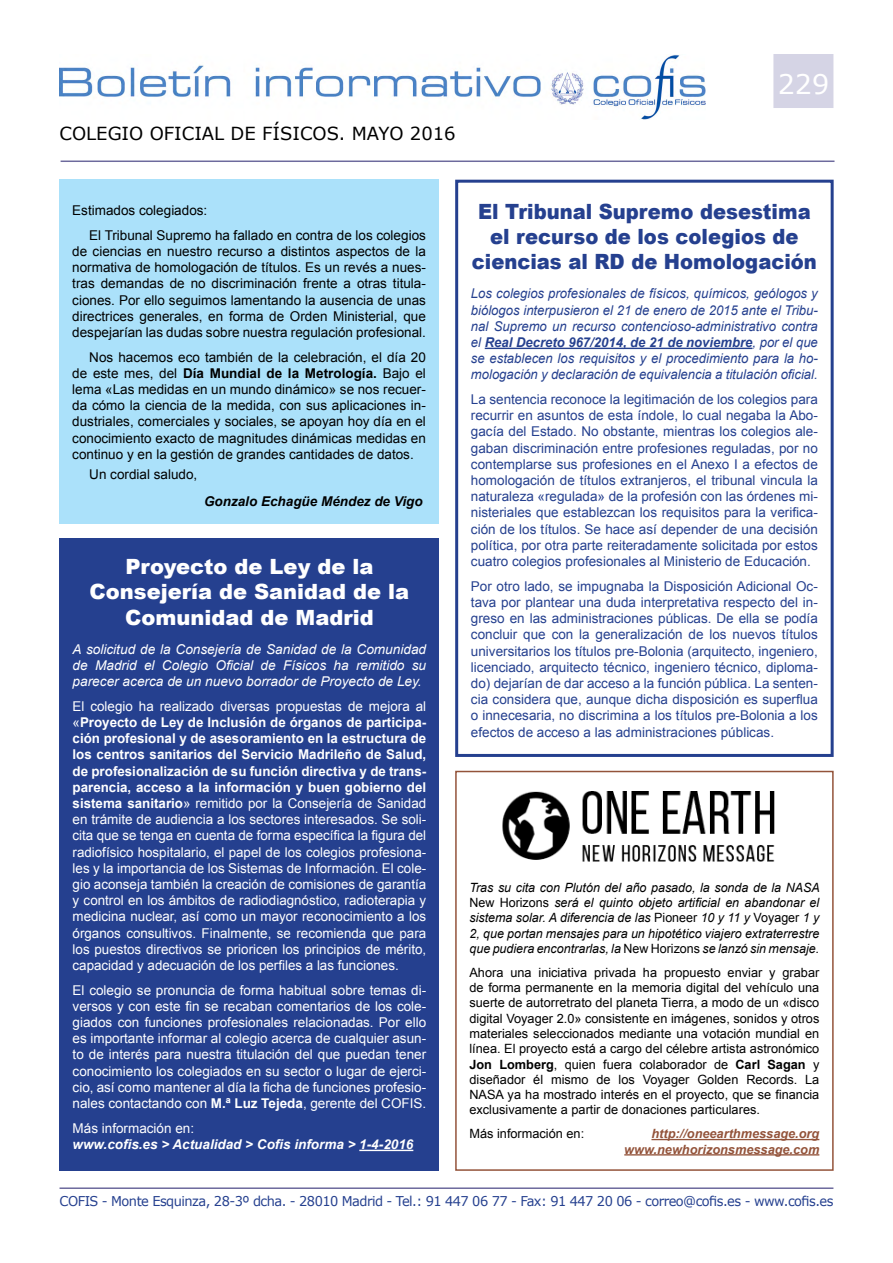
<style>
.page{position:relative;width:893px;height:1263px;background:#fff}
.page>*{position:absolute;margin:0;border:0;box-sizing:border-box;transform-origin:0 0}
.t1{font:27px "Verdana";color:#fff}
.t2{font:900 21px/25.2px "Arial";color:#25408f;text-align:center;scale:.93 1}
.t3{font:900 21px/25.2px "Arial";color:#fff;text-align:center}
.t4{font:18px "Verdana";color:#000}
.t5{font:13.5px/16.2px "Arial";color:#fff;text-align:justify}
.t6{font:13.5px/16.2px "Arial";color:#25408f;text-align:justify}
.t7{font:13.5px/16.2px "Arial";color:#000;text-align:justify}
.t8{font:italic 13.5px/16.2px "Arial";color:#25408f;text-align:justify}
.t9{font:italic 13.5px/16.2px "Arial";color:#fff;text-align:justify}
.t10{font:13.5px "Verdana";letter-spacing:-.04em;color:#25408f;scale:.96 1}
.t11{font:italic 700 13.5px "Arial";color:#fff}
.t12{font:italic 700 13.5px "Arial";color:#000}
.t13{font:12.75px/15.3px "Arial";color:#000;text-align:justify}
.t14{font:italic 12.75px/15.3px "Arial";color:#000;text-align:justify}
.t15{font:italic 700 12.75px/15.3px "Arial";color:#93533a;text-align:right}
.s1{font-weight:700}
.s2{font-style:normal}
</style>
<div class="page">
<hr style="left:60px;top:1187px;width:773px;height:2px;background:#6d6a9d">
<img style="left:60px;top:54px;width:646px;height:66px">
<hr style="left:61px;top:161px;width:773px;height:1px;background:#6d6a9d">
<div style="left:60px;top:180px;width:379px;height:344px;background:#abe1fa"></div>
<hr style="left:651px;top:1139px;width:168px;height:1px;background:#93533a">
<hr style="left:624px;top:1154px;width:195px;height:1px;background:#93533a">
<div style="left:455px;top:771px;width:379px;height:400px;border:2px solid #93533a"></div>
<div style="left:60px;top:538px;width:379px;height:633px;background:#25408f"></div>
<hr style="left:359px;top:1150px;width:54px;height:1px;background:#fff">
<hr style="left:485px;top:348px;width:267px;height:1px;background:#25408f">
<div style="left:455px;top:180px;width:379px;height:577px;border:3px solid #25408f"></div>
<div style="left:774px;top:55px;width:59px;height:52px;background:#d5d4e5"></div>
<div style="left:773px;top:54px;width:60px;height:54px;border:2px solid #d5d4e5"></div>
<img style="left:502px;top:791px;width:273px;height:71px">
<h3 class="t4" style="left:60px;top:122px;width:398px">COLEGIO OFICIAL DE FÍSICOS. MAYO 2016</h3>
<h1 class="t1" style="left:778px;top:67px;width:53px">229</h1>
<p class="t7" style="left:89px;top:198px;width:338px;line-height:24.8px;text-indent:-17px">Estimados colegiados:<br>El Tribunal Supremo ha fallado en contra de los colegios</p>
<p class="t7" style="left:72px;top:243px;width:355px">de ciencias en nuestro recurso a distintos aspectos de la normativa de homologación de títulos. Es un revés a nues&shy;tras demandas de no discriminación frente a otras titula&shy;ciones. Por ello seguimos lamentando la ausencia de unas directrices generales, en forma de Orden Ministerial, que despejarían las dudas sobre nuestra regulación profesional.</p>
<p class="t7" style="left:72px;top:349px;width:355px;text-indent:17px">Nos hacemos eco también de la celebración, el día 20 de este mes, del <span class="s1">Día Mundial de la Metrología.</span> Bajo el lema «Las medidas en un mundo dinámico» se nos recuer&shy;da cómo la ciencia de la medida, con sus aplicaciones in&shy;dustriales, comerciales y sociales, se apoyan hoy día en el conocimiento exacto de magnitudes dinámicas medidas en continuo y en la gestión de grandes cantidades de datos.</p>
<p class="t7" style="left:89px;top:467px;width:110px">Un cordial saludo,</p>
<p class="t12" style="left:204px;top:492px;width:220px">Gonzalo Echagüe Méndez de Vigo</p>
<h2 class="t3" style="left:90px;top:553px;width:321px">Proyecto de Ley de la<br>Consejería de Sanidad de la<br>Comunidad de Madrid</h2>
<p class="t9" style="left:73px;top:641px;width:355px">A solicitud de la Consejería de Sanidad de la Comunidad de Madrid el Colegio Oficial de Físicos ha remitido su parecer acerca de un nuevo borrador de Proyecto de Ley.</p>
<p class="t5" style="left:73px;top:698px;width:355px">El colegio ha realizado diversas propuestas de mejora al «<span class="s1">Proyecto de Ley de Inclusión de órganos de participa&shy;ción profesional y de asesoramiento en la estructura de los centros sanitarios del Servicio Madrileño de Salud, de profesionalización de su función directiva y de trans&shy;parencia, acceso a la información y buen gobierno del sistema sanitario</span>» remitido por la Consejería de Sanidad en trámite de audiencia a los sectores interesados. Se soli&shy;cita que se tenga en cuenta de forma específica la figura del radiofísico hospitalario, el papel de los colegios profesiona&shy;les y la importancia de los Sistemas de Información. El cole&shy;gio aconseja también la creación de comisiones de garantía y control en los ámbitos de radiodiagnóstico, radioterapia y medicina nuclear, así como un mayor reconocimiento a los órganos consultivos. Finalmente, se recomienda que para los puestos directivos se prioricen los principios de mérito, capacidad y adecuación de los perfiles a las funciones.</p>
<p class="t5" style="left:73px;top:982px;width:355px">El colegio se pronuncia de forma habitual sobre temas di&shy;versos y con este fin se recaban comentarios de los cole&shy;giados con funciones profesionales relacionadas. Por ello es importante informar al colegio acerca de cualquier asun&shy;to de interés para nuestra titulación del que puedan tener conocimiento los colegiados en su sector o lugar de ejerci&shy;cio, así como mantener al día la ficha de funciones profesio&shy;nales contactando con <span class="s1">M.ª Luz Tejeda</span>, gerente del COFIS.</p>
<p class="t5" style="left:73px;top:1120px;width:123px">Más información en:</p>
<p class="t11" style="left:73px;top:1135px;width:342px">www.cofis.es &gt; Actualidad &gt; Cofis informa &gt; 1-4-2016</p>
<h2 class="t2" style="left:472px;top:198px;width:373px">El Tribunal Supremo desestima el recurso de los colegios de ciencias al RD de Homologación</h2>
<p class="t8" style="left:471px;top:286px;width:348px">Los colegios profesionales de físicos, químicos, geólogos y biólogos interpusieron el 21 de enero de 2015 ante el Tribu&shy;nal Supremo un recurso contencioso-administrativo contra el <span class="s1">Real Decreto 967/2014, de 21 de noviembre</span>, por el que se establecen los requisitos y el procedimiento para la ho&shy;mologación y declaración de equivalencia a titulación oficial.</p>
<p class="t6" style="left:471px;top:391px;width:348px">La sentencia reconoce la legitimación de los colegios para recurrir en asuntos de esta índole, lo cual negaba la Abo&shy;gacía del Estado. No obstante, mientras los colegios ale&shy;gaban discriminación entre profesiones reguladas, por no contemplarse sus profesiones en el Anexo I a efectos de homologación de títulos extranjeros, el tribunal vincula la naturaleza «regulada» de la profesión con las órdenes mi&shy;nisteriales que establezcan los requisitos para la verifica&shy;ción de los títulos. Se hace así depender de una decisión política, por otra parte reiteradamente solicitada por estos cuatro colegios profesionales al Ministerio de Educación.</p>
<p class="t6" style="left:471px;top:578px;width:348px">Por otro lado, se impugnaba la Disposición Adicional Oc&shy;tava por plantear una duda interpretativa respecto del in&shy;greso en las administraciones públicas. De ella se podía concluir que con la generalización de los nuevos títulos universitarios los títulos pre-Bolonia (arquitecto, ingeniero, licenciado, arquitecto técnico, ingeniero técnico, diploma&shy;do) dejarían de dar acceso a la función pública. La senten&shy;cia considera que, aunque dicha disposición es superflua o innecesaria, no discrimina a los títulos pre-Bolonia a los efectos de acceso a las administraciones públicas.</p>
<p class="t14" style="left:469px;top:880px;width:352px">Tras su cita con Plutón del año pasado, la sonda de la NASA <span class="s2">New Horizons</span> será el quinto objeto artificial en abandonar el sistema solar. A diferencia de las <span class="s2">Pioneer</span> 10 y 11 y <span class="s2">Voyager</span> 1 y 2, que portan mensajes para un hipotético viajero extraterrestre que pudiera encontrarlas, la <span class="s2">New Horizons</span> se lanzó sin mensaje.</p>
<p class="t13" style="left:469px;top:965px;width:351px">Ahora una iniciativa privada ha propuesto enviar y grabar de forma permanente en la memoria digital del vehículo una suerte de autorretrato del planeta Tierra, a modo de un «disco digital Voyager 2.0» consistente en imágenes, sonidos y otros materiales seleccionados mediante una votación mundial en línea. El proyecto está a cargo del célebre artista astronómico <span class="s1">Jon Lomberg</span>, quien fuera colaborador de <span class="s1">Carl Sagan</span> y diseñador él mismo de los Voyager Golden Records. La NASA ya ha mostrado interés en el proyecto, que se financia exclusivamente a partir de donaciones particulares.</p>
<p class="t13" style="left:469px;top:1126px;width:116px">Más información en:</p>
<p class="t15" style="left:624px;top:1126px;width:197px">http://oneearthmessage.org www.newhorizonsmessage.com</p>
<p class="t10" style="left:60px;top:1193px;width:808px">COFIS - Monte Esquinza, 28-3º dcha. - 28010 Madrid - Tel.: 91 447 06 77 - Fax: 91 447 20 06 - correo@cofis.es - www.cofis.es</p>
</div>
